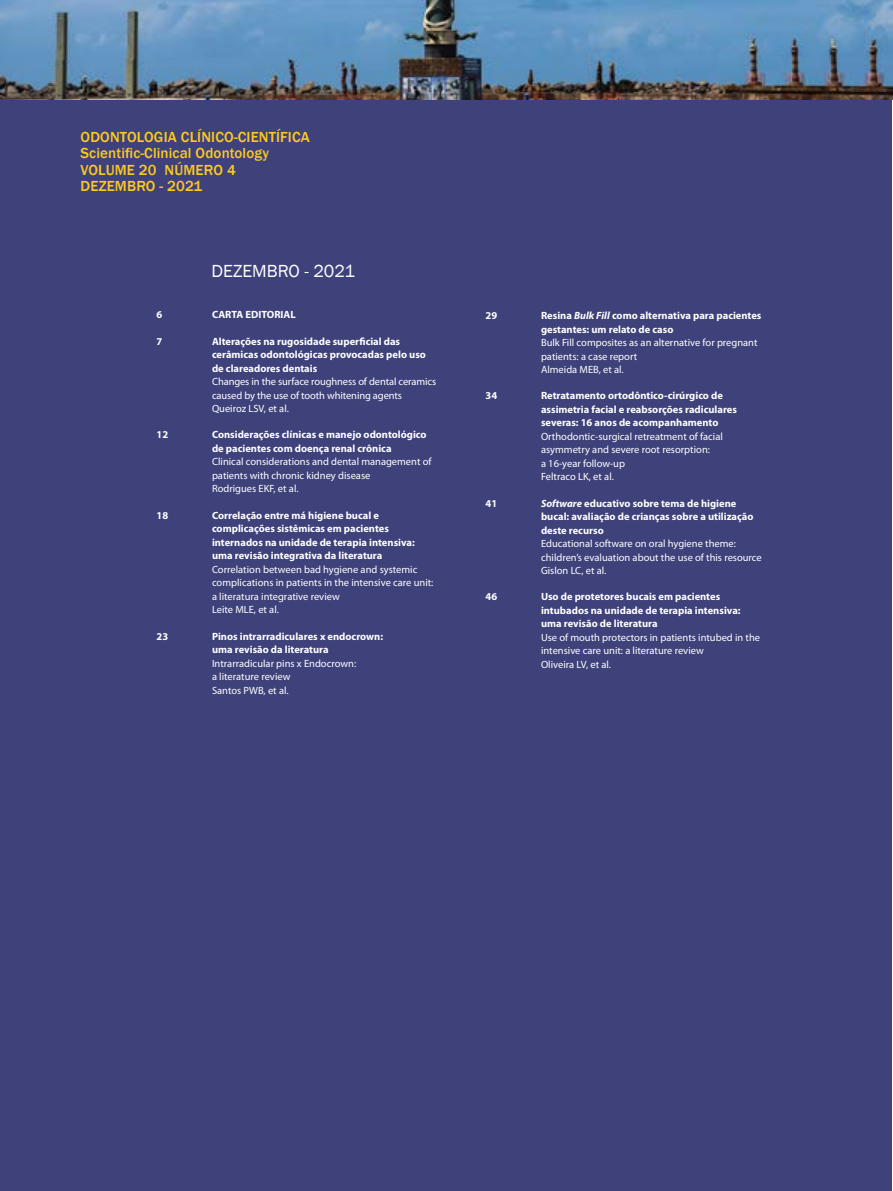
<style>
.page{position:relative;width:893px;height:1191px;background:#fff}
.page>*{position:absolute;margin:0;border:0;box-sizing:border-box;transform-origin:0 0}
.t1{font:18px "Franklin Gothic";color:#fff}
.t2{font:500 15px/16.5px "Franklin Gothic";letter-spacing:.01em;color:#fdc920}
.t3{font:10.5px/13.5px "Myriad Pro";color:#fff}
.t4{font:700 10.5px/13.5px "Myriad Pro";color:#fff}
.s1{font-style:italic}
</style>
<div class="page">
<div style="left:1px;top:0;width:891px;height:1190px;background:#3e417a"></div>
<img style="left:1px;top:0;width:892px;height:99px">
<h2 class="t2" style="left:81px;top:129px;width:231px">ODONTOLOGIA CLÍNICO-CIENTÍFICA<br>Scientific-Clinical Odontology<br>VOLUME 20 NÚMERO 4<br>DEZEMBRO - 2021</h2>
<h1 class="t1" style="left:212px;top:260px;width:145px">DEZEMBRO - 2021</h1>
<p class="t4" style="left:156px;top:308px;width:7px">6</p>
<p class="t4" style="left:212px;top:308px;width:85px">CARTA EDITORIAL</p>
<p class="t4" style="left:156px;top:334px;width:7px">7</p>
<p class="t4" style="left:212px;top:334px;width:215px">Alterações na rugosidade superficial das cerâmicas odontológicas provocadas pelo uso de clareadores dentais</p>
<p class="t3" style="left:212px;top:375px;width:226px">Changes in the surface roughness of dental ceramics caused by the use of tooth whitening agents<br>Queiroz LSV, et al.</p>
<p class="t4" style="left:156px;top:428px;width:13px">12</p>
<p class="t4" style="left:212px;top:428px;width:216px">Considerações clínicas e manejo odontológico de pacientes com doença renal crônica</p>
<p class="t3" style="left:212px;top:455px;width:221px">Clinical considerations and dental management of patients with chronic kidney disease<br>Rodrigues EKF, et al.</p>
<p class="t4" style="left:156px;top:508px;width:13px">18</p>
<p class="t4" style="left:212px;top:508px;width:204px">Correlação entre má higiene bucal e complicações sistêmicas em pacientes internados na unidade de terapia intensiva: uma revisão integrativa da literatura</p>
<p class="t3" style="left:212px;top:562px;width:223px">Correlation between bad hygiene and systemic complications in patients in the intensive care unit: a literatura integrative review<br>Leite MLE, et al.</p>
<p class="t4" style="left:156px;top:629px;width:13px">23</p>
<p class="t4" style="left:212px;top:629px;width:173px">Pinos intrarradiculares x endocrown: uma revisão da literatura</p>
<p class="t3" style="left:212px;top:656px;width:146px">Intrarradicular pins x Endocrown: a literature review<br>Santos PWB, et al.</p>
<p class="t4" style="left:485px;top:308px;width:13px">29</p>
<p class="t4" style="left:541px;top:308px;width:222px">Resina <span class="s1">Bulk Fill</span> como alternativa para pacientes gestantes: um relato de caso</p>
<p class="t3" style="left:541px;top:335px;width:218px">Bulk Fill composites as an alternative for pregnant patients: a case report<br>Almeida MEB, et al.</p>
<p class="t4" style="left:485px;top:389px;width:13px">34</p>
<p class="t4" style="left:541px;top:389px;width:198px">Retratamento ortodôntico-cirúrgico de assimetria facial e reabsorções radiculares severas: 16 anos de acompanhamento</p>
<p class="t3" style="left:541px;top:429px;width:183px">Orthodontic-surgical retreatment of facial asymmetry and severe root resorption:<br>a 16-year follow-up<br>Feltraco LK, et al.</p>
<p class="t4" style="left:485px;top:496px;width:13px">41</p>
<p class="t4" style="left:541px;top:496px;width:214px"><span class="s1">Software</span> educativo sobre tema de higiene bucal: avaliação de crianças sobre a utilização deste recurso</p>
<p class="t3" style="left:541px;top:537px;width:222px">Educational software on oral hygiene theme: children’s evaluation about the use of this resource<br>Gislon LC, et al.</p>
<p class="t4" style="left:485px;top:590px;width:13px">46</p>
<p class="t4" style="left:541px;top:590px;width:201px">Uso de protetores bucais em pacientes intubados na unidade de terapia intensiva: uma revisão de literatura</p>
<p class="t3" style="left:541px;top:630px;width:221px">Use of mouth protectors in patients intubed in the intensive care unit: a literature review<br>Oliveira LV, et al.</p>
</div>
